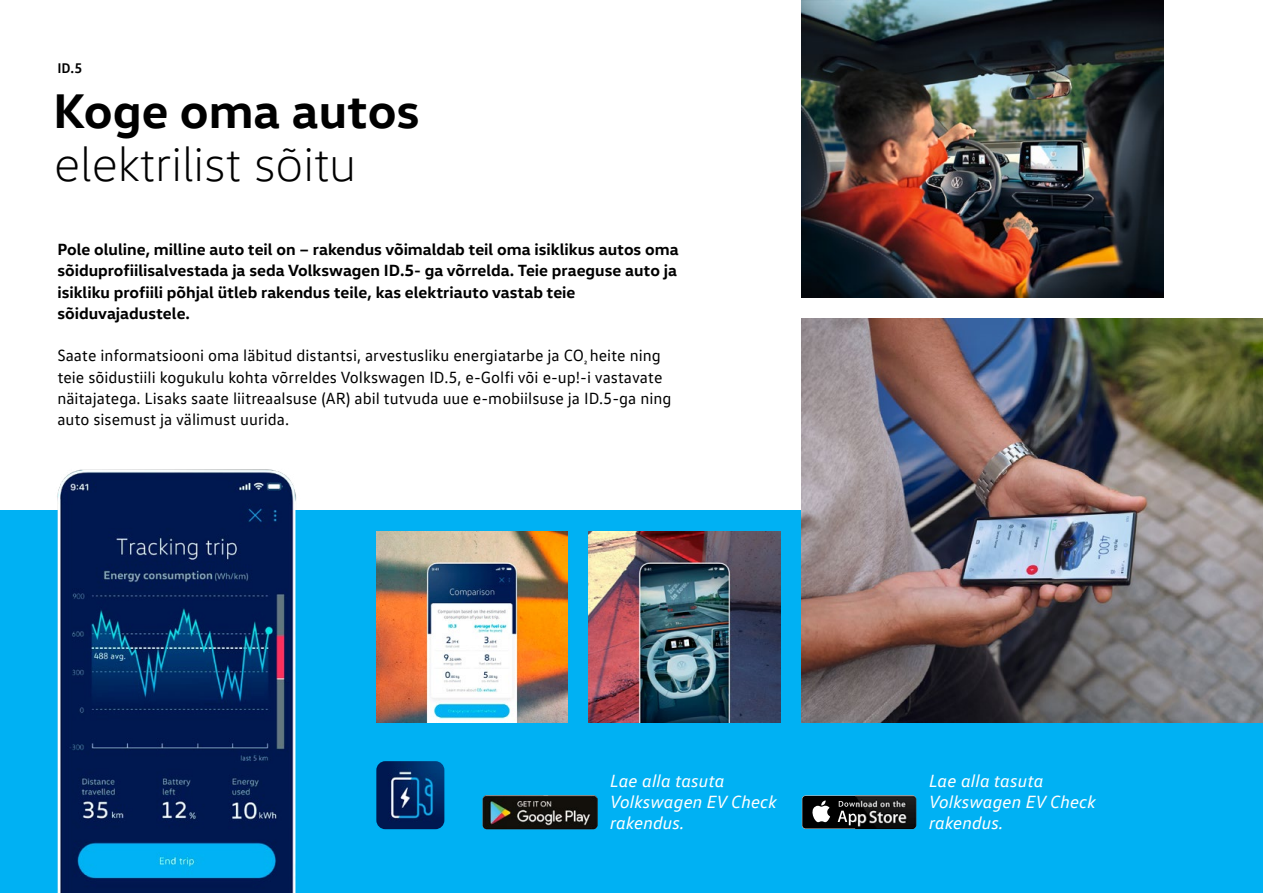
<style>
.page{position:relative;width:1263px;height:893px;background:#fff}
.page>*{position:absolute;margin:0;border:0;box-sizing:border-box;transform-origin:0 0}
.t1{font:300 49.5px "VW Head";color:#000}
.t2{font:700 49.5px "VW Head";color:#000}
.t3{font:italic 18px/21.3px "VW Text";color:#fff}
.t4{font:16.5px/21.3px "VW Text";color:#000}
.t5{font:700 16.5px/21.3px "VW Head";color:#000}
.t6{font:700 14.25px "VW Text";color:#000}
</style>
<div class="page">
<div style="left:0;top:510px;width:1263px;height:383px;background:#00b1f3"></div>
<img style="left:57px;top:469px;width:240px;height:424px">
<img style="left:801px;top:0;width:362px;height:298px">
<img style="left:589px;top:531px;width:191px;height:192px">
<img style="left:376px;top:531px;width:192px;height:192px">
<img style="left:376px;top:761px;width:68px;height:68px">
<svg style="left:801px;top:795px;width:54px;height:34px;background:#393e40"></svg>
<img style="left:855px;top:795px;width:61px;height:34px">
<img style="left:483px;top:795px;width:114px;height:34px">
<img style="left:801px;top:319px;width:462px;height:404px">
<p class="t6" style="left:57px;top:59px;width:26px">ID.5</p>
<h1 class="t2" style="left:53px;top:78px;width:368px">Koge oma autos</h1>
<h1 class="t1" style="left:54px;top:135px;width:304px">elektrilist sõitu</h1>
<p class="t5" style="left:57px;top:238px;width:623px">Pole oluline, milline auto teil on – rakendus võimaldab teil oma isiklikus autos oma sõiduprofiilisalvestada ja seda Volkswagen ID.5- ga võrrelda. Teie praeguse auto ja isikliku profiili põhjal ütleb rakendus teile, kas elektriauto vastab teie sõiduvajadustele.</p>
<p class="t4" style="left:57px;top:345px;width:615px">Saate informatsiooni oma läbitud distantsi, arvestusliku energiatarbe ja CO<sub>₂</sub> heite ning teie sõidustiili kogukulu kohta võrreldes Volkswagen ID.5, e-Golfi või e-up!-i vastavate näitajatega. Lisaks saate liitreaalsuse (AR) abil tutvuda uue e-mobiilsuse ja ID.5-ga ning auto sisemust ja välimust uurida.</p>
<p class="t3" style="left:610px;top:769px;width:168px">Lae alla tasuta<br>Volkswagen EV Check rakendus.</p>
<p class="t3" style="left:929px;top:769px;width:168px">Lae alla tasuta<br>Volkswagen EV Check rakendus.</p>
</div>
